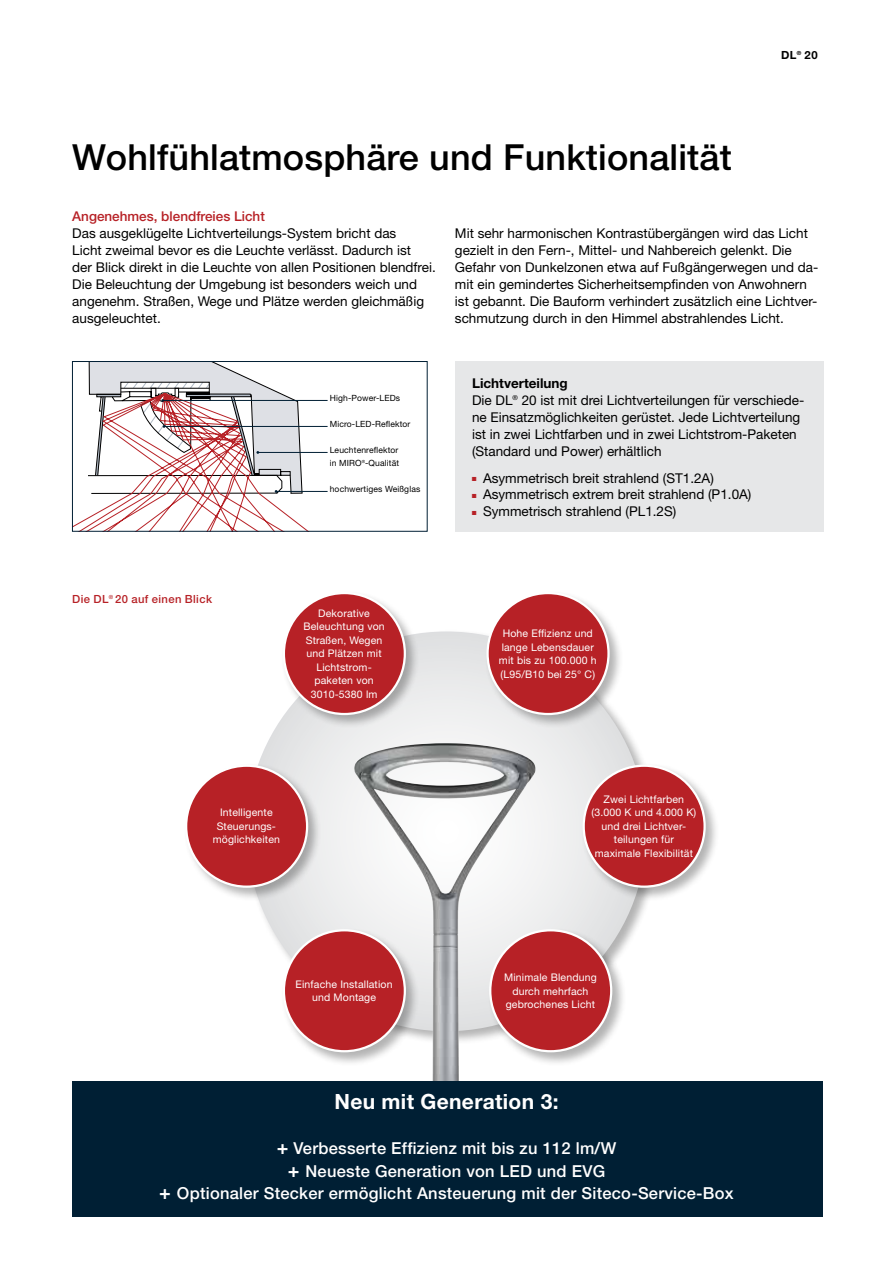
<style>
.page{position:relative;width:893px;height:1263px;background:#fff}
.page>*{position:absolute;margin:0;border:0;box-sizing:border-box;transform-origin:0 0}
.t1{font:500 36px "Helvetica Neue LT Pro";letter-spacing:.005em;color:#000}
.t2{font:500 30px "Helvetica Neue LT Pro";color:#b72126}
.t3{font:700 21px "Helvetica Neue LT Pro";letter-spacing:.015em;color:#fff}
.t4{font:500 16.5px/22.6px "Helvetica Neue LT Pro";letter-spacing:.015em;color:#fff;text-align:center}
.t5{font:13.5px/17px "Helvetica Neue LT Pro";color:#000}
.t6{font:500 13.5px "Helvetica Neue LT Pro";color:#b72126}
.t7{font:500 11.25px "Helvetica Neue LT Pro";letter-spacing:.035em;color:#b72126}
.t8{font:700 11.25px "Helvetica Neue LT Pro";color:#000}
.t9{font:10.5px/13.5px "Helvetica Neue LT Pro";letter-spacing:.015em;color:#fff;text-align:center}
.t10{font:8.55px/12.9px "Helvetica Neue LT Pro";letter-spacing:.015em;color:#000}
.s1{font-weight:700}
.s2{font-weight:700;font-size:19.5px}
</style>
<div class="page">
<div style="left:455px;top:361px;width:368px;height:170px;background:#e6e7e8"></div>
<div style="left:247px;top:631px;width:399px;height:400px;background:#ecedee;border-radius:200px"></div>
<hr style="left:163px;top:400px;width:165px;height:1px;background:#001f34">
<hr style="left:164px;top:426px;width:164px;height:1px;background:#001f34">
<hr style="left:258px;top:452px;width:70px;height:1px;background:#001f34">
<hr style="left:276px;top:491px;width:52px;height:1px;background:#001f34">
<svg style="left:72px;top:361px;width:240px;height:170px"></svg>
<img style="left:354px;top:743px;width:182px;height:338px">
<div style="left:72px;top:1081px;width:751px;height:136px;background:#001f34"></div>
<div style="left:484px;top:590px;width:140px;height:139px;background:#000;opacity:.3"></div>
<div style="left:488px;top:593px;width:120px;height:121px;background:#b72126;border-radius:50%"></div>
<div style="left:486px;top:592px;width:124px;height:123px;border:2px solid #fff;border-radius:50%"></div>
<div style="left:183px;top:762px;width:139px;height:140px;background:#000;opacity:.3"></div>
<div style="left:186px;top:766px;width:121px;height:121px;background:#b72126;border-radius:50%"></div>
<div style="left:185px;top:765px;width:123px;height:123px;border:2px solid #fff;border-radius:50%"></div>
<div style="left:487px;top:927px;width:139px;height:139px;background:#000;opacity:.3"></div>
<div style="left:490px;top:930px;width:121px;height:121px;background:#b72126;border-radius:50%"></div>
<div style="left:489px;top:929px;width:123px;height:123px;border:2px solid #fff;border-radius:50%"></div>
<div style="left:580px;top:762px;width:140px;height:140px;background:#000;opacity:.3"></div>
<div style="left:584px;top:766px;width:121px;height:121px;background:#b72126;border-radius:50%"></div>
<div style="left:583px;top:765px;width:123px;height:123px;border:2px solid #fff;border-radius:50%"></div>
<div style="left:281px;top:927px;width:139px;height:139px;background:#000;opacity:.3"></div>
<div style="left:284px;top:930px;width:121px;height:121px;background:#b72126;border-radius:50%"></div>
<div style="left:283px;top:929px;width:123px;height:123px;border:2px solid #fff;border-radius:50%"></div>
<div style="left:281px;top:590px;width:139px;height:139px;background:#000;opacity:.3"></div>
<div style="left:284px;top:593px;width:121px;height:121px;background:#b72126;border-radius:50%"></div>
<div style="left:283px;top:592px;width:123px;height:123px;border:2px solid #fff;border-radius:50%"></div>
<h1 class="t1" style="left:72px;top:136px;width:661px">Wohlfühlatmosphäre und Funktionalität</h1>
<p class="t8" style="left:781px;top:48px;width:38px">DL<sup>®</sup> 20</p>
<p class="t6" style="left:72px;top:208px;width:194px">Angenehmes, blendfreies Licht</p>
<p class="t5" style="left:72px;top:225px;width:365px">Das ausgeklügelte Lichtverteilungs-System bricht das<br>Licht zweimal bevor es die Leuchte verlässt. Dadurch ist<br>der Blick direkt in die Leuchte von allen Positionen blendfrei.<br>Die Beleuchtung der Umgebung ist besonders weich und angenehm. Straßen, Wege und Plätze werden gleichmäßig ausgeleuchtet.</p>
<p class="t5" style="left:455px;top:225px;width:365px">Mit sehr harmonischen Kontrastübergängen wird das Licht gezielt in den Fern-, Mittel- und Nahbereich gelenkt. Die Gefahr von Dunkelzonen etwa auf Fußgängerwegen und da&shy;mit ein gemindertes Sicherheitsempfinden von Anwohnern ist gebannt. Die Bauform verhindert zusätzlich eine Lichtver&shy;schmutzung durch in den Himmel abstrahlendes Licht.</p>
<p class="t7" style="left:72px;top:592px;width:141px">Die DL<sup>®</sup> 20 auf einen Blick</p>
<p class="t10" style="left:330px;top:391px;width:72px">High-Power-LEDs</p>
<p class="t10" style="left:330px;top:417px;width:82px">Micro-LED-Reflektor</p>
<p class="t10" style="left:330px;top:443px;width:71px">Leuchtenreflektor in MIRO<sup>®</sup>-Qualität</p>
<p class="t10" style="left:330px;top:482px;width:92px">hochwertiges Weißglas</p>
<p class="t9" style="left:303px;top:606px;width:83px">Dekorative<br>Beleuchtung von<br>Straßen, Wegen und Plätzen mit<br>Lichtstrom&shy;paketen von<br>3010-5380 lm</p>
<p class="t9" style="left:213px;top:806px;width:69px">Intelligente<br>Steuerungs&shy;möglichkeiten</p>
<p class="t9" style="left:296px;top:977px;width:99px">Einfache Installation und Montage</p>
<p class="t5" style="left:472px;top:375px;width:334px"><span class="s1">Lichtverteilung<br></span>Die DL<sup>®</sup> 20 ist mit drei Lichtverteilungen für verschiede&shy;ne Einsatzmöglichkeiten gerüstet. Jede Lichtverteilung ist in zwei Lichtfarben und in zwei Lichtstrom-Paketen (Standard und Power) erhältlich</p>
<h2 class="t2" style="left:470px;top:452px;width:10px">.</h2>
<p class="t5" style="left:483px;top:469px;width:232px">Asymmetrisch breit strahlend (ST1.2A)</p>
<h2 class="t2" style="left:470px;top:469px;width:10px">.</h2>
<p class="t5" style="left:483px;top:486px;width:270px">Asymmetrisch extrem breit strahlend (P1.0A)</p>
<h2 class="t2" style="left:470px;top:486px;width:10px">.</h2>
<p class="t5" style="left:483px;top:503px;width:195px">Symmetrisch strahlend (PL1.2S)</p>
<p class="t9" style="left:499px;top:626px;width:99px">Hohe Effizienz und lange Lebensdauer mit bis zu 100.000 h (L95/B10 bei 25° C)</p>
<p class="t9" style="left:591px;top:792px;width:106px">Zwei Lichtfarben (3.000 K und 4.000 K) und drei Lichtver&shy;teilungen für maximale Flexibilität</p>
<p class="t9" style="left:504px;top:970px;width:94px">Minimale Blendung durch mehrfach gebrochenes Licht</p>
<h3 class="t3" style="left:334px;top:1088px;width:226px">Neu mit Generation 3:</h3>
<p class="t4" style="left:159px;top:1137px;width:576px"><span class="s2">+</span> Verbesserte Effizienz mit bis zu 112 lm/W<br><span class="s2">+</span> Neueste Generation von LED und EVG<br><span class="s2">+</span> Optionaler Stecker ermöglicht Ansteuerung mit der Siteco-Service-Box</p>
</div>
